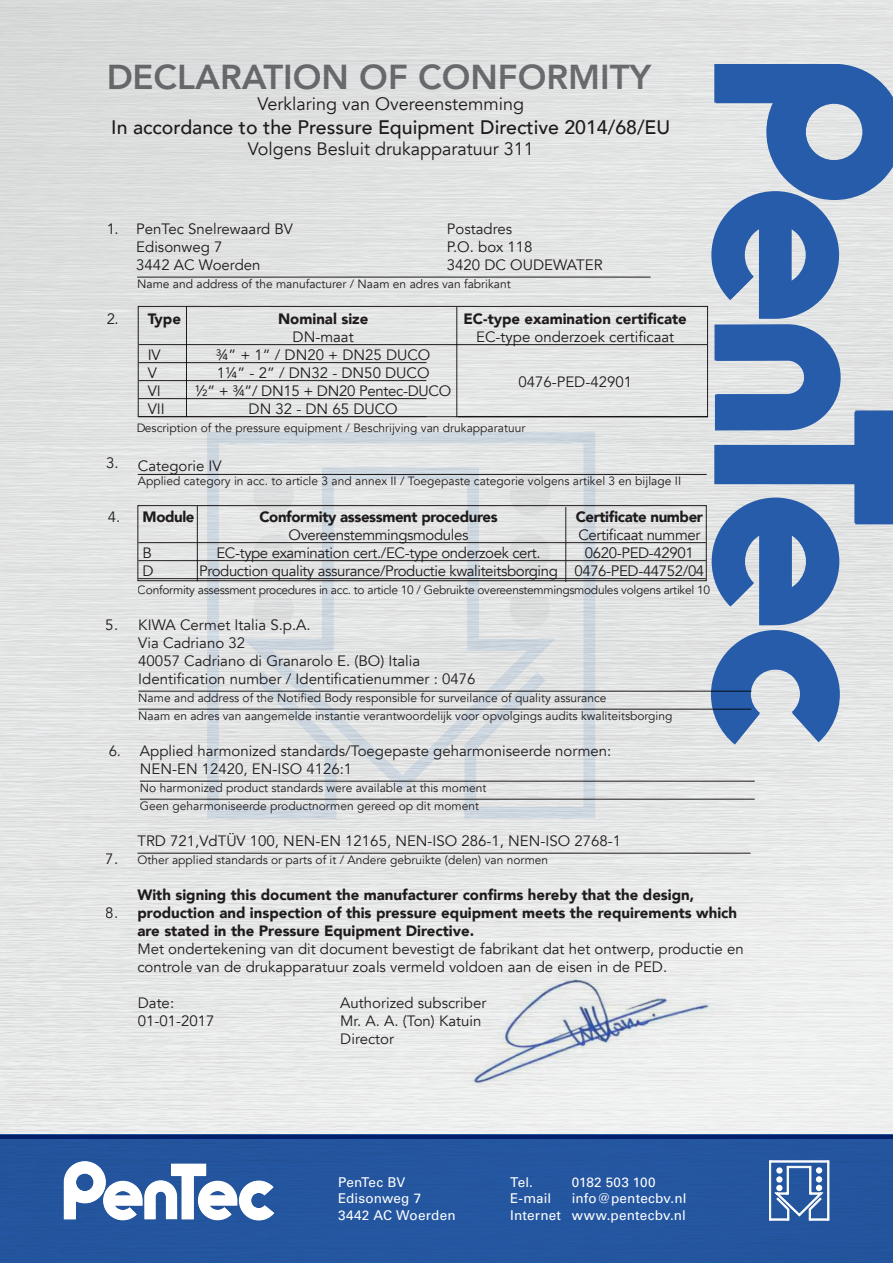
<style>
.page{position:relative;width:893px;height:1263px;background:#fff}
.page>*{position:absolute;margin:0;border:0;box-sizing:border-box;transform-origin:0 0}
.t1{font:800 34.5px "Avenir";color:#76787b}
.t2{font:500 19.5px "Avenir";color:#231f20}
.t3{font:18px "Avenir";color:#231f20}
.t4{font:15px/18px "Avenir";color:#231f20}
.t5{font:900 15px/18px "Avenir";color:#231f20}
.t6{font:15px "Avenir";letter-spacing:-.025em;color:#231f20}
.t7{font:900 15px "Avenir";letter-spacing:-.025em;color:#231f20}
.t8{font:15px "Avenir";letter-spacing:-.02em;color:#231f20}
.t9{font:13.5px/16.2px "Univers";letter-spacing:.01em;color:#fff}
.t10{font:12px/18px "Avenir";color:#231f20}
.t11{font:12px "Avenir";letter-spacing:-.025em;color:#231f20}
.s1{font-weight:400}
</style>
<div class="page">
<img style="left:0;top:0;width:893px;height:1135px">
<svg style="left:711px;top:64px;width:182px;height:680px;background:#819dc5"></svg>
<div style="left:0;top:1135px;width:893px;height:128px;background:#24569f"></div>
<hr style="left:0;top:1135px;width:893px;height:4px;background:#051f6a">
<svg style="left:64px;top:1161px;width:210px;height:59px"></svg>
<svg style="left:769px;top:1160px;width:60px;height:60px"></svg>
<svg style="left:204px;top:429px;width:394px;height:392px;background:#dadee1"></svg>
<svg style="left:239px;top:465px;width:321px;height:329px;background:#dee0e2"></svg>
<div style="left:253px;top:474px;width:41px;height:41px;background:#dcdddd;border-radius:50%"></div>
<img style="left:466px;top:971px;width:248px;height:119px">
<hr style="left:137px;top:277px;width:514px;height:1px;background:#231f20">
<hr style="left:139px;top:344px;width:568px;height:1px;background:#231f20">
<hr style="left:139px;top:362px;width:287px;height:1px;background:#231f20">
<hr style="left:139px;top:380px;width:287px;height:1px;background:#231f20">
<hr style="left:139px;top:398px;width:287px;height:1px;background:#231f20">
<div style="left:138px;top:306px;width:570px;height:111px;border:1px solid #231f20"></div>
<hr style="left:138px;top:474px;width:569px;height:1px;background:#231f20">
<hr style="left:138px;top:542px;width:568px;height:1px;background:#231f20">
<hr style="left:138px;top:560px;width:568px;height:1px;background:#231f20">
<hr style="left:138px;top:578px;width:568px;height:1px;background:#231f20">
<div style="left:137px;top:505px;width:570px;height:76px;border:1px solid #231f20"></div>
<hr style="left:138px;top:691px;width:613px;height:1px;background:#231f20">
<hr style="left:138px;top:709px;width:613px;height:1px;background:#231f20">
<hr style="left:140px;top:781px;width:615px;height:1px;background:#231f20">
<hr style="left:140px;top:799px;width:615px;height:1px;background:#231f20">
<hr style="left:137px;top:853px;width:613px;height:1px;background:#231f20">
<hr style="left:456px;top:307px;width:1px;height:110px;background:#231f20">
<hr style="left:186px;top:306px;width:1px;height:111px;background:#231f20">
<hr style="left:565px;top:507px;width:1px;height:75px;background:#231f20">
<hr style="left:197px;top:506px;width:1px;height:75px;background:#231f20">
<hr style="left:458px;top:416px;width:250px;height:1px;background:#231f20">
<h1 class="t1" style="left:106px;top:50px;width:546px">DECLARATION OF CONFORMITY</h1>
<p class="t3" style="left:257px;top:93px;width:268px">Verklaring van Overeenstemming</p>
<h2 class="t2" style="left:111px;top:110px;width:560px">In accordance to the Pressure Equipment Directive 2014/68/EU</h2>
<p class="t3" style="left:248px;top:138px;width:287px">Volgens Besluit drukapparatuur 311</p>
<p class="t4" style="left:106px;top:220px;width:188px">1. PenTec Snelrewaard BV</p>
<p class="t4" style="left:447px;top:220px;width:67px">Postadres</p>
<p class="t4" style="left:136px;top:238px;width:88px">Edisonweg 7</p>
<p class="t4" style="left:447px;top:238px;width:87px">P.O. box 118</p>
<p class="t4" style="left:136px;top:256px;width:126px">3442 AC Woerden</p>
<p class="t4" style="left:447px;top:256px;width:157px">3420 DC OUDEWATER</p>
<p class="t10" style="left:137px;top:275px;width:375px">Name and address of the manufacturer / Naam en adres van fabrikant</p>
<p class="t5" style="left:148px;top:309px;width:35px">Type</p>
<p class="t5" style="left:278px;top:309px;width:92px">Nominal size</p>
<p class="t5" style="left:464px;top:309px;width:225px">EC-type examination certificate</p>
<p class="t4" style="left:293px;top:328px;width:63px">DN-maat</p>
<p class="t4" style="left:476px;top:328px;width:200px">EC-type onderzoek certificaat</p>
<p class="t4" style="left:148px;top:346px;width:15px">IV</p>
<p class="t4" style="left:216px;top:346px;width:216px">¾” + 1” / DN20 + DN25 DUCO</p>
<p class="t4" style="left:148px;top:364px;width:11px">V</p>
<p class="t4" style="left:217px;top:364px;width:214px">1¼” - 2” / DN32 - DN50 DUCO</p>
<p class="t4" style="left:148px;top:382px;width:15px">VI</p>
<p class="t8" style="left:195px;top:382px;width:258px">½” + ¾”/ DN15 + DN20 Pentec-DUCO</p>
<p class="t4" style="left:106px;top:310px;width:14px">2.</p>
<p class="t4" style="left:518px;top:373px;width:115px">0476-PED-42901</p>
<p class="t4" style="left:148px;top:400px;width:19px">VII</p>
<p class="t4" style="left:249px;top:400px;width:151px">DN 32 - DN 65 DUCO</p>
<p class="t10" style="left:136px;top:419px;width:391px">Description of the pressure equipment / Beschrijving van drukapparatuur</p>
<p class="t4" style="left:106px;top:457px;width:117px">3. Categorie IV</p>
<p class="t10" style="left:138px;top:472px;width:545px">Applied category in acc. to article 3 and annex II / Toegepaste categorie volgens artikel 3 en bijlage II</p>
<p class="t5" style="left:108px;top:507px;width:88px"><span class="s1">4.</span> Module</p>
<p class="t7" style="left:259px;top:504px;width:240px">Conformity assessment procedures</p>
<p class="t7" style="left:576px;top:504px;width:129px">Certificate number</p>
<p class="t6" style="left:289px;top:526px;width:181px">Overeenstemmingsmodules</p>
<p class="t6" style="left:578px;top:526px;width:124px">Certificaat nummer</p>
<p class="t4" style="left:143px;top:544px;width:11px">B</p>
<p class="t6" style="left:216px;top:544px;width:326px">EC-type examination cert./EC-type onderzoek cert.</p>
<p class="t6" style="left:585px;top:544px;width:110px">0620-PED-42901</p>
<p class="t4" style="left:143px;top:562px;width:13px">D</p>
<p class="t6" style="left:199px;top:562px;width:507px">Production quality assurance/Productie kwaliteitsborging 0476-PED-44752/04</p>
<p class="t11" style="left:138px;top:583px;width:574px">Conformity assessment procedures in acc. to article 10 / Gebruikte overeenstemmingsmodules volgens artikel 10</p>
<p class="t4" style="left:138px;top:616px;width:339px">KIWA Cermet Italia S.p.A.<br>Via Cadriano 32<br>40057 Cadriano di Granarolo E. (BO) Italia Identification number / Identificatienummer : 0476</p>
<p class="t10" style="left:138px;top:689px;width:536px">Name and address of the Notified Body responsible for surveilance of quality assurance<br>Naam en adres van aangemelde instantie verantwoordelijk voor opvolgings audits kwaliteitsborging</p>
<p class="t4" style="left:106px;top:616px;width:14px">5.</p>
<p class="t4" style="left:108px;top:742px;width:14px">6.</p>
<p class="t4" style="left:106px;top:850px;width:14px">7.</p>
<p class="t4" style="left:106px;top:904px;width:14px">8.</p>
<p class="t4" style="left:140px;top:742px;width:473px">Applied harmonized standards/Toegepaste geharmoniseerde normen:<br>NEN-EN 12420, EN-ISO 4126:1</p>
<p class="t10" style="left:140px;top:779px;width:348px">No harmonized product standards were available at this moment<br>Geen geharmoniseerde productnormen gereed op dit moment</p>
<p class="t4" style="left:137px;top:832px;width:485px">TRD 721,VdTÜV 100, NEN-EN 12165, NEN-ISO 286-1, NEN-ISO 2768-1</p>
<p class="t10" style="left:137px;top:851px;width:412px">Other applied standards or parts of it / Andere gebruikte (delen) van normen</p>
<p class="t5" style="left:137px;top:885px;width:601px">With signing this document the manufacturer confirms hereby that the design, production and inspection of this pressure equipment meets the requirements which are stated in the Pressure Equipment Directive.</p>
<p class="t4" style="left:137px;top:940px;width:608px">Met ondertekening van dit document bevestigt de fabrikant dat het ontwerp, productie en controle van de drukapparatuur zoals vermeld voldoen aan de eisen in de PED.</p>
<p class="t4" style="left:138px;top:994px;width:38px">Date:</p>
<p class="t4" style="left:340px;top:994px;width:148px">Authorized subscriber</p>
<p class="t4" style="left:138px;top:1012px;width:78px">01-01-2017</p>
<p class="t4" style="left:340px;top:1012px;width:143px">Mr. A. A. (Ton) Katuin<br>Director</p>
<p class="t9" style="left:338px;top:1174px;width:119px">PenTec BV<br>Edisonweg 7<br>3442 AC Woerden</p>
<p class="t9" style="left:510px;top:1174px;width:24px">Tel.</p>
<p class="t9" style="left:572px;top:1174px;width:85px">0182 503 100</p>
<p class="t9" style="left:510px;top:1190px;width:178px;text-align:right">info@pentecbv.nl<br>Internet www.pentecbv.nl</p>
<p class="t9" style="left:510px;top:1190px;width:43px">E-mail</p>
</div>
